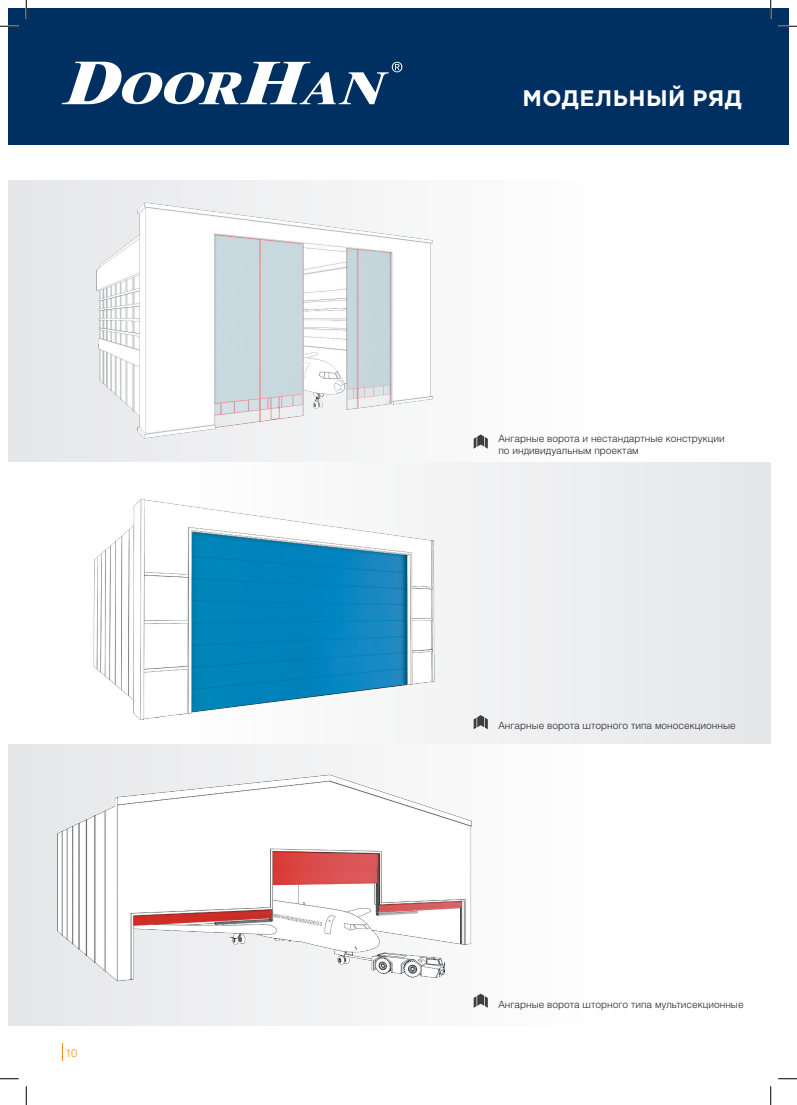
<style>
.page{position:relative;width:797px;height:1105px;background:#fff}
.page>*{position:absolute;margin:0;border:0;box-sizing:border-box;transform-origin:0 0}
.t1{font:700 22.5px "Gotham Pro";letter-spacing:.02em;color:#fff}
.t2{font:300 11.25px "Helios";color:#f7931d}
.t3{font:300 10px/12px "Helios";color:#231f20}
</style>
<div class="page">
<div style="left:9px;top:9px;width:779px;height:136px;background:#003062"></div>
<svg style="left:62px;top:62px;width:340px;height:42px"></svg>
<div style="left:9px;top:462px;width:761px;height:282px;background:linear-gradient(to right,#fff,#e7e8e9)"></div>
<div style="left:9px;top:180px;width:761px;height:282px;background:linear-gradient(to right,#e7e7e9,#fff)"></div>
<div style="left:9px;top:744px;width:761px;height:281px;background:linear-gradient(to right,#e7e7e9,#fff)"></div>
<img style="left:75px;top:490px;width:380px;height:240px">
<img style="left:55px;top:761px;width:421px;height:228px">
<img style="left:91px;top:200px;width:348px;height:244px">
<svg style="left:473px;top:434px;width:15px;height:15px"></svg>
<svg style="left:473px;top:715px;width:15px;height:14px"></svg>
<svg style="left:473px;top:994px;width:15px;height:14px"></svg>
<svg style="left:62px;top:1043px;width:1px;height:18px"></svg>
<svg style="left:0;top:25px;width:19px;height:2px"></svg>
<svg style="left:778px;top:25px;width:19px;height:2px"></svg>
<svg style="left:0;top:1078px;width:19px;height:1px"></svg>
<svg style="left:778px;top:1078px;width:19px;height:1px"></svg>
<svg style="left:25px;top:0;width:2px;height:19px"></svg>
<svg style="left:25px;top:1086px;width:2px;height:19px"></svg>
<svg style="left:770px;top:0;width:1px;height:19px"></svg>
<svg style="left:770px;top:1086px;width:1px;height:19px"></svg>
<p class="t2" style="left:65px;top:1046px;width:14px">10</p>
<p class="t1" style="left:522px;top:85px;width:221px">МОДЕЛЬНЫЙ РЯД</p>
<p class="t3" style="left:498px;top:433px;width:228px">Ангарные ворота и нестандартные конструкции по индивидуальным проектам</p>
<p class="t3" style="left:498px;top:719px;width:239px">Ангарные ворота шторного типа моносекционные</p>
<p class="t3" style="left:498px;top:998px;width:247px">Ангарные ворота шторного типа мультисекционные</p>
</div>
